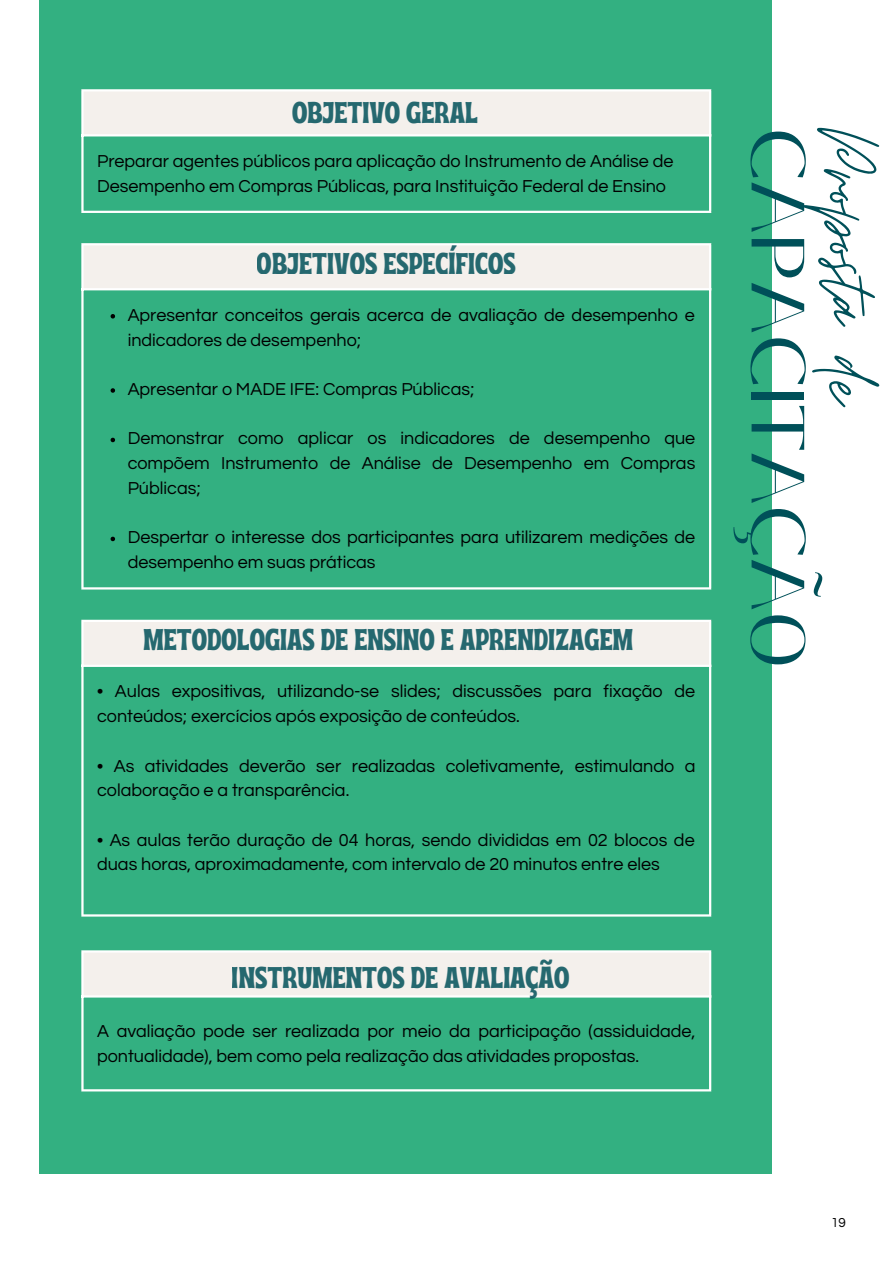
<style>
.page{position:relative;width:893px;height:1264px;background:#fff}
.page>*{position:absolute;margin:0;border:0;box-sizing:border-box;transform-origin:0 0}
.t1{font:90px "Moon Time";color:#005059}
.t2{font:75px "Black Mango";color:#005059}
.t3{font:30px "Ayr Tropika Island Int";color:#005059}
.t4{font:18px/24.8px "Questrial";color:#000}
.t5{font:13.5px "Questrial";color:#000}
</style>
<div class="page">
<div style="left:39px;top:0;width:732px;height:1173px;background:#33b081"></div>
<div style="left:82px;top:244px;width:628px;height:45px;background:#f4f0ec"></div>
<svg style="left:111px;top:314px;width:4px;height:4px"></svg>
<svg style="left:111px;top:388px;width:4px;height:5px"></svg>
<svg style="left:111px;top:438px;width:4px;height:4px"></svg>
<svg style="left:111px;top:536px;width:4px;height:5px"></svg>
<hr style="left:81px;top:245px;width:3px;height:342px;background:#fff">
<hr style="left:709px;top:245px;width:2px;height:342px;background:#fff">
<hr style="left:81px;top:243px;width:630px;height:2px;background:#fff">
<hr style="left:81px;top:288px;width:630px;height:2px;background:#fff">
<hr style="left:81px;top:587px;width:630px;height:2px;background:#fff">
<div style="left:82px;top:620px;width:628px;height:46px;background:#f4f0ec"></div>
<hr style="left:81px;top:622px;width:3px;height:292px;background:#fff">
<hr style="left:709px;top:622px;width:2px;height:292px;background:#fff">
<hr style="left:81px;top:619px;width:630px;height:3px;background:#fff">
<hr style="left:81px;top:664px;width:630px;height:3px;background:#fff">
<hr style="left:81px;top:914px;width:630px;height:2px;background:#fff">
<div style="left:82px;top:951px;width:628px;height:45px;background:#f4f0ec"></div>
<hr style="left:81px;top:952px;width:3px;height:137px;background:#fff">
<hr style="left:709px;top:952px;width:2px;height:137px;background:#fff">
<hr style="left:81px;top:950px;width:630px;height:2px;background:#fff">
<hr style="left:81px;top:995px;width:630px;height:2px;background:#fff">
<hr style="left:81px;top:1089px;width:630px;height:2px;background:#fff">
<div style="left:82px;top:90px;width:628px;height:46px;background:#f4f0ec"></div>
<hr style="left:81px;top:91px;width:3px;height:120px;background:#fff">
<hr style="left:709px;top:91px;width:2px;height:120px;background:#fff">
<hr style="left:81px;top:89px;width:630px;height:2px;background:#fff">
<hr style="left:81px;top:134px;width:630px;height:2px;background:#fff">
<hr style="left:81px;top:211px;width:630px;height:2px;background:#fff">
<h3 class="t3" style="left:292px;top:84px;width:187px">OBJETIVO GERAL</h3>
<p class="t4" style="left:97px;top:149px;width:578px">Preparar agentes públicos para aplicação do Instrumento de Análise de<br>Desempenho em Compras Públicas, para Instituição Federal de Ensino</p>
<h3 class="t3" style="left:257px;top:234px;width:260px">OBJETIVOS ESPECÍFICOS</h3>
<p class="t4" style="left:128px;top:303px;width:568px">Apresentar conceitos gerais acerca de avaliação de desempenho e indicadores de desempenho;</p>
<p class="t4" style="left:128px;top:377px;width:348px">Apresentar o MADE IFE: Compras Públicas;</p>
<p class="t4" style="left:128px;top:426px;width:569px;text-align:justify">Demonstrar como aplicar os indicadores de desempenho que compõem Instrumento de Análise de Desempenho em Compras Públicas;</p>
<p class="t4" style="left:128px;top:525px;width:569px">Despertar o interesse dos participantes para utilizarem medições de desempenho em suas práticas</p>
<h3 class="t3" style="left:144px;top:611px;width:491px">METODOLOGIAS DE ENSINO E APRENDIZAGEM</h3>
<p class="t4" style="left:97px;top:679px;width:599px">• Aulas expositivas, utilizando-se slides; discussões para fixação de conteúdos; exercícios após exposição de conteúdos.</p>
<p class="t4" style="left:97px;top:753px;width:600px">• As atividades deverão ser realizadas coletivamente, estimulando a colaboração e a transparência.</p>
<p class="t4" style="left:97px;top:827px;width:599px">• As aulas terão duração de 04 horas, sendo divididas em 02 blocos de duas horas, aproximadamente, com intervalo de 20 minutos entre eles</p>
<h3 class="t3" style="left:232px;top:948px;width:339px">INSTRUMENTOS DE AVALIAÇÃO</h3>
<p class="t4" style="left:97px;top:1019px;width:599px">A avaliação pode ser realizada por meio da participação (assiduidade, pontualidade), bem como pela realização das atividades propostas.</p>
<h1 class="t1" style="left:901px;top:128px;width:282px;rotate:90deg">Proposta de</h1>
<h2 class="t2" style="left:834px;top:128px;width:542px;rotate:90deg">CAPACITAÇÃO</h2>
<p class="t5" style="left:831px;top:1215px;width:16px">19</p>
</div>
